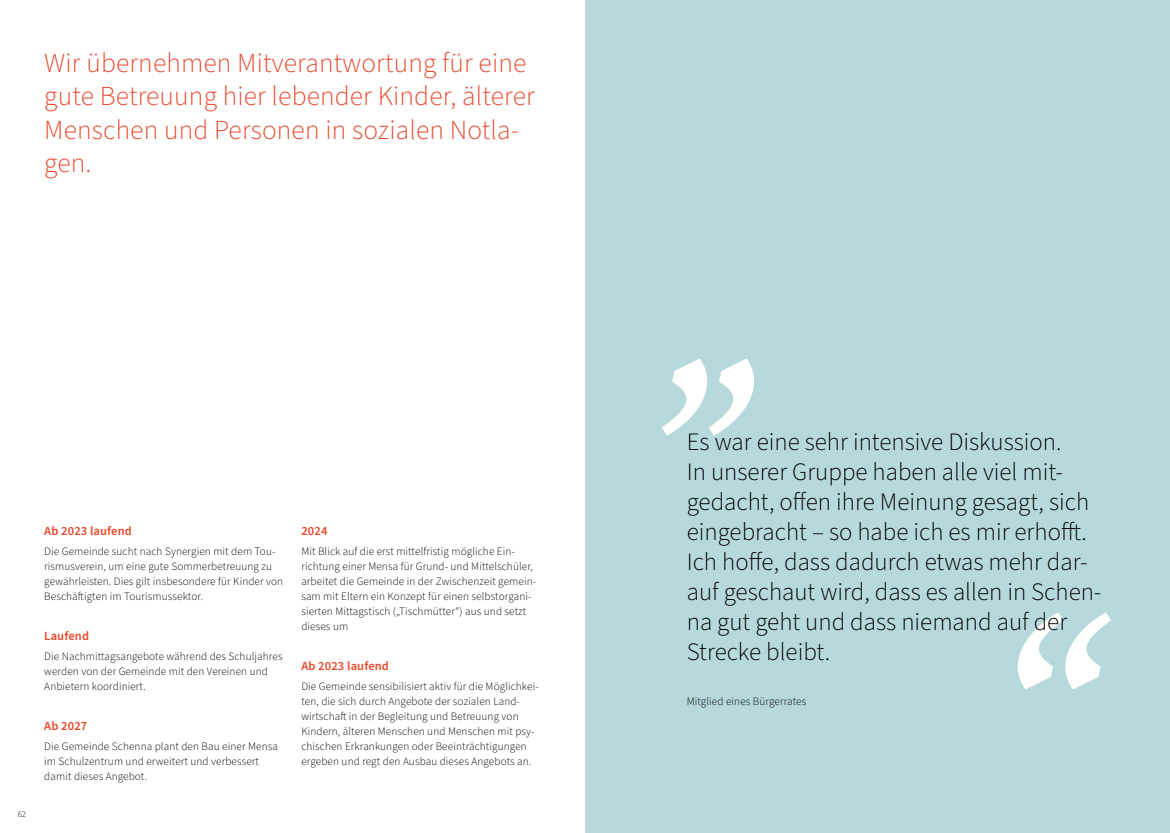
<style>
.page{position:relative;width:1170px;height:833px;background:#fff}
.page>*{position:absolute;margin:0;border:0;box-sizing:border-box;transform-origin:0 0}
.t1{font:300 27.5px/33px "Source Sans Pro";letter-spacing:.005em;color:#e8472b}
.t2{font:300 25px/30px "Source Sans Pro";color:#000}
.t3{font:600 12.5px "Source Sans Pro";letter-spacing:.01em;color:#e8472b}
.t4{font:300 11.25px/15px "Source Sans Pro";letter-spacing:.01em;color:#000}
.t5{font:300 8.75px "Source Sans Pro";color:#000}
</style>
<div class="page">
<div style="left:585px;top:0;width:584px;height:833px;background:#b7d9dc"></div>
<svg style="left:662px;top:358px;width:92px;height:78px"></svg>
<svg style="left:1017px;top:612px;width:93px;height:77px"></svg>
<h1 class="t1" style="left:44px;top:48px;width:492px">Wir übernehmen Mitverantwortung für eine gute Betreuung hier lebender Kinder, älterer Menschen und Personen in sozialen Notla&shy;gen.</h1>
<p class="t5" style="left:18px;top:808px;width:10px">62</p>
<p class="t3" style="left:44px;top:523px;width:89px">Ab 2023 laufend</p>
<p class="t4" style="left:44px;top:544px;width:240px">Die Gemeinde sucht nach Synergien mit dem Tou&shy;rismusverein, um eine gute Sommerbetreuung zu gewährleisten. Dies gilt insbesondere für Kinder von Beschäftigten im Tourismussektor.</p>
<p class="t3" style="left:44px;top:628px;width:46px">Laufend</p>
<p class="t4" style="left:44px;top:649px;width:240px">Die Nachmittagsangebote während des Schuljahres werden von der Gemeinde mit den Vereinen und<br>Anbietern koordiniert.</p>
<p class="t3" style="left:44px;top:718px;width:44px">Ab 2027</p>
<p class="t4" style="left:44px;top:739px;width:235px">Die Gemeinde Schenna plant den Bau einer Mensa im Schulzentrum und erweitert und verbessert damit dieses Angebot.</p>
<p class="t3" style="left:301px;top:523px;width:28px">2024</p>
<p class="t4" style="left:301px;top:544px;width:236px">Mit Blick auf die erst mittelfristig mögliche Ein&shy;richtung einer Mensa für Grund- und Mittelschüler, arbeitet die Gemeinde in der Zwischenzeit gemein&shy;sam mit Eltern ein Konzept für einen selbstorgani&shy;sierten Mittagstisch („Tischmütter“) aus und setzt dieses um</p>
<p class="t3" style="left:301px;top:658px;width:89px">Ab 2023 laufend</p>
<p class="t4" style="left:301px;top:679px;width:239px">Die Gemeinde sensibilisiert aktiv für die Möglichkei&shy;ten, die sich durch Angebote der sozialen Land&shy;wirtschaft in der Begleitung und Betreuung von Kindern, älteren Menschen und Menschen mit psy&shy;chischen Erkrankungen oder Beeinträchtigungen ergeben und regt den Ausbau dieses Angebots an.</p>
<p class="t2" style="left:686px;top:428px;width:416px">Es war eine sehr intensive Diskussion.<br>In unserer Gruppe haben alle viel mit&shy;gedacht, offen ihre Meinung gesagt, sich eingebracht – so habe ich es mir erhofft.<br>Ich hoffe, dass dadurch etwas mehr dar&shy;auf geschaut wird, dass es allen in Schen&shy;na gut geht und dass niemand auf der Strecke bleibt.</p>
<p class="t4" style="left:686px;top:694px;width:121px">Mitglied eines Bürgerrates</p>
</div>
